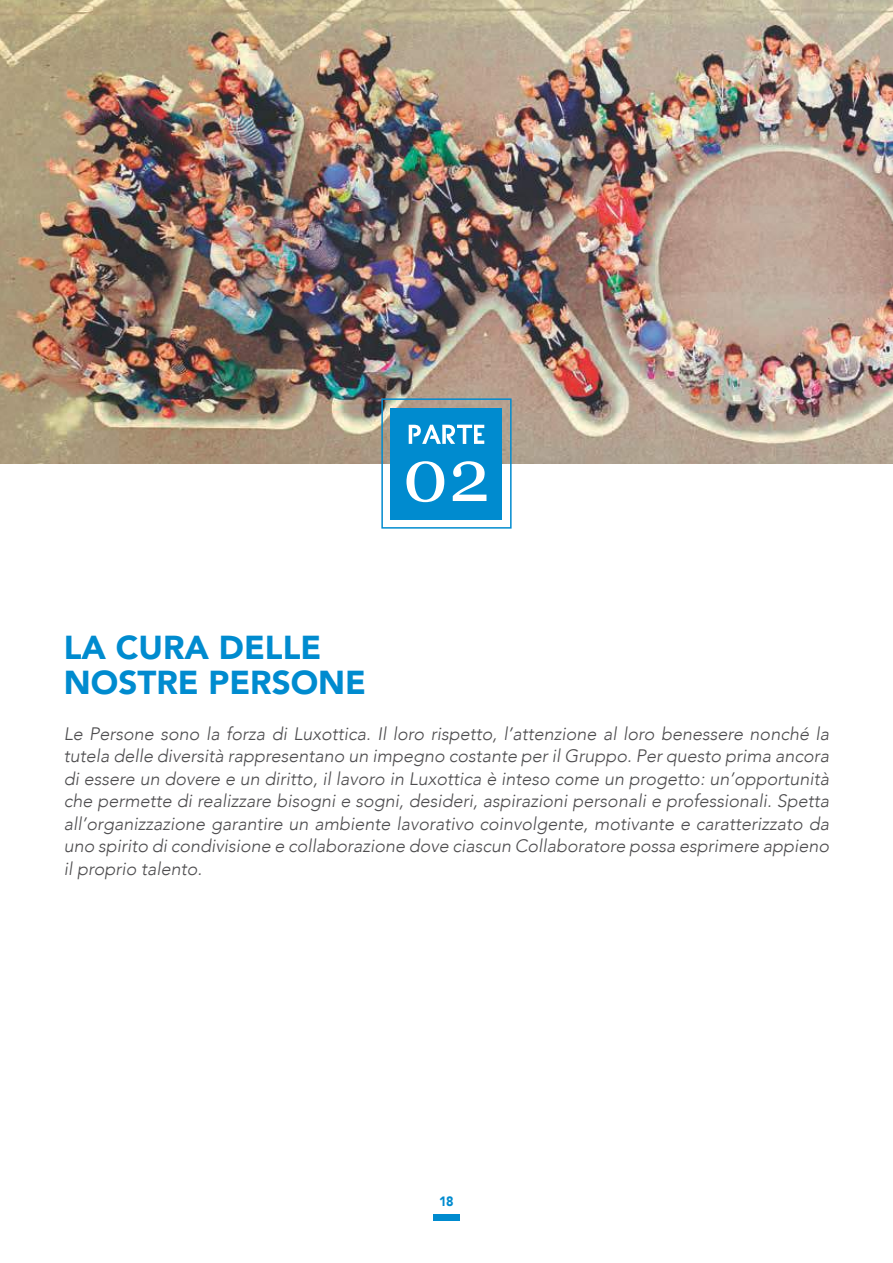
<style>
.page{position:relative;width:893px;height:1263px;background:#fff}
.page>*{position:absolute;margin:0;border:0;box-sizing:border-box;transform-origin:0 0}
.t1{font:900 33.15px/34.5px "Avenir";color:#008bcf}
.t2{font:italic 300 18px/22.5px "Avenir";color:#4d4c4e;text-align:justify}
.t3{font:900 13.5px "Avenir";color:#008bcf;scale:.93 1}
</style>
<div class="page">
<div style="left:433px;top:1214px;width:27px;height:6px;background:#008bcf"></div>
<img style="left:0;top:0;width:893px;height:463px">
<div style="left:391px;top:408px;width:111px;height:111px;background:#008bcf"></div>
<div style="left:381px;top:398px;width:131px;height:131px;border:2px solid #008bcf"></div>
<svg style="left:409px;top:425px;width:75px;height:19px"></svg>
<svg style="left:406px;top:461px;width:80px;height:41px"></svg>
<h1 class="t1" style="left:64px;top:630px;width:304px">LA CURA DELLE<br>NOSTRE PERSONE</h1>
<p class="t2" style="left:64px;top:722px;width:767px">Le Persone sono la forza di Luxottica. Il loro rispetto, l’attenzione al loro benessere nonché la tutela delle diversità rappresentano un impegno costante per il Gruppo. Per questo prima ancora di essere un dovere e un diritto, il lavoro in Luxottica è inteso come un progetto: un’opportunità che permette di realizzare bisogni e sogni, desideri, aspirazioni personali e professionali. Spetta all’organizzazione garantire un ambiente lavorativo coinvolgente, motivante e caratterizzato da uno spirito di condivisione e collaborazione dove ciascun Collaboratore possa esprimere appieno il proprio talento.</p>
<p class="t3" style="left:439px;top:1190px;width:17px">18</p>
</div>
